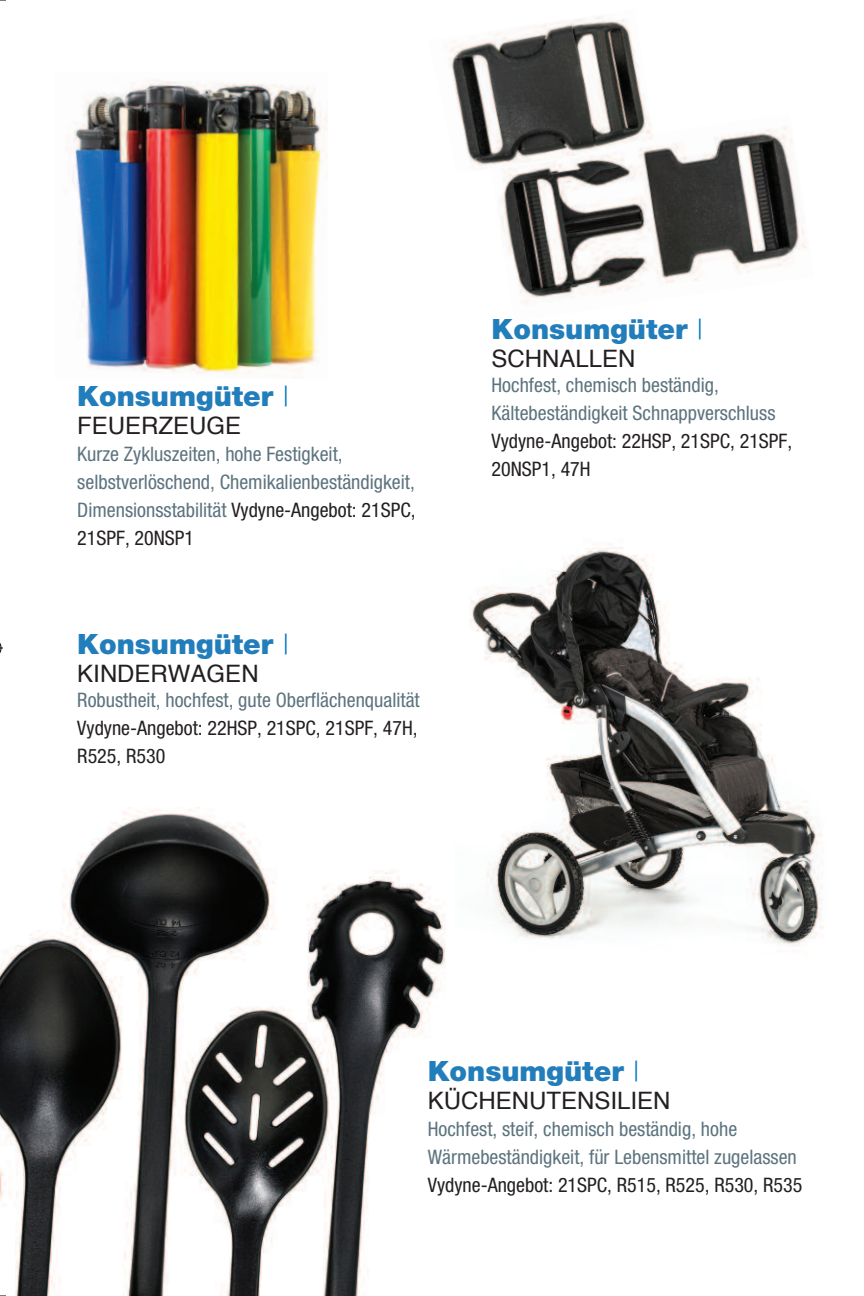
<style>
.page{position:relative;width:864px;height:1296px;background:#fff}
.page>*{position:absolute;margin:0;border:0;box-sizing:border-box;transform-origin:0 0}
.t1{font:900 28px "Helvetica Neue";color:#227dbb}
.t2{font:24px "Helvetica";color:#231f20}
.t3{font:condensed 20px/28px "Helvetica Neue LT Std";color:#5c737e}
.t4{font:condensed 20px/28px "Helvetica Neue LT Std";color:#231f20}
.s1{font-weight:300;color:#0077c0}
.s2{color:#231f20}
</style>
<div class="page">
<img style="left:66px;top:80px;width:261px;height:297px">
<img style="left:0;top:808px;width:446px;height:488px">
<img style="left:499px;top:126px;width:307px;height:178px">
<img style="left:449px;top:16px;width:206px;height:157px">
<img style="left:470px;top:543px;width:353px;height:403px">
<svg style="left:0;top:643px;width:3px;height:10px"></svg>
<h1 class="t1" style="left:77px;top:386px;width:213px">Konsumgüter <span class="s1">|</span></h1>
<p class="t2" style="left:77px;top:415px;width:166px">FEUERZEUGE</p>
<p class="t3" style="left:77px;top:442px;width:340px">Kurze Zykluszeiten, hohe Festigkeit, selbstverlöschend, Chemikalienbeständigkeit, Dimensionsstabilität <span class="s2">Vydyne-Angebot: 21SPC, 21SPF, 20NSP1</span></p>
<h1 class="t1" style="left:77px;top:634px;width:213px">Konsumgüter <span class="s1">|</span></h1>
<p class="t2" style="left:77px;top:663px;width:183px">KINDERWAGEN</p>
<p class="t3" style="left:77px;top:687px;width:344px">Robustheit, hochfest, gute Oberflächenqualität</p>
<p class="t4" style="left:77px;top:715px;width:342px">Vydyne-Angebot: 22HSP, 21SPC, 21SPF, 47H,<br>R525, R530</p>
<h1 class="t1" style="left:492px;top:319px;width:213px">Konsumgüter <span class="s1">|</span></h1>
<p class="t2" style="left:492px;top:349px;width:146px">SCHNALLEN</p>
<p class="t3" style="left:492px;top:372px;width:285px">Hochfest, chemisch beständig,<br>Kältebeständigkeit Schnappverschluss</p>
<p class="t4" style="left:492px;top:428px;width:302px">Vydyne-Angebot: 22HSP, 21SPC, 21SPF,<br>20NSP1, 47H</p>
<h1 class="t1" style="left:428px;top:1061px;width:213px">Konsumgüter <span class="s1">|</span></h1>
<p class="t2" style="left:428px;top:1091px;width:244px">KÜCHENUTENSILIEN</p>
<p class="t3" style="left:428px;top:1116px;width:371px">Hochfest, steif, chemisch beständig, hohe<br>Wärmebeständigkeit, für Lebensmittel zugelassen</p>
<p class="t4" style="left:428px;top:1172px;width:376px">Vydyne-Angebot: 21SPC, R515, R525, R530, R535</p>
</div>
